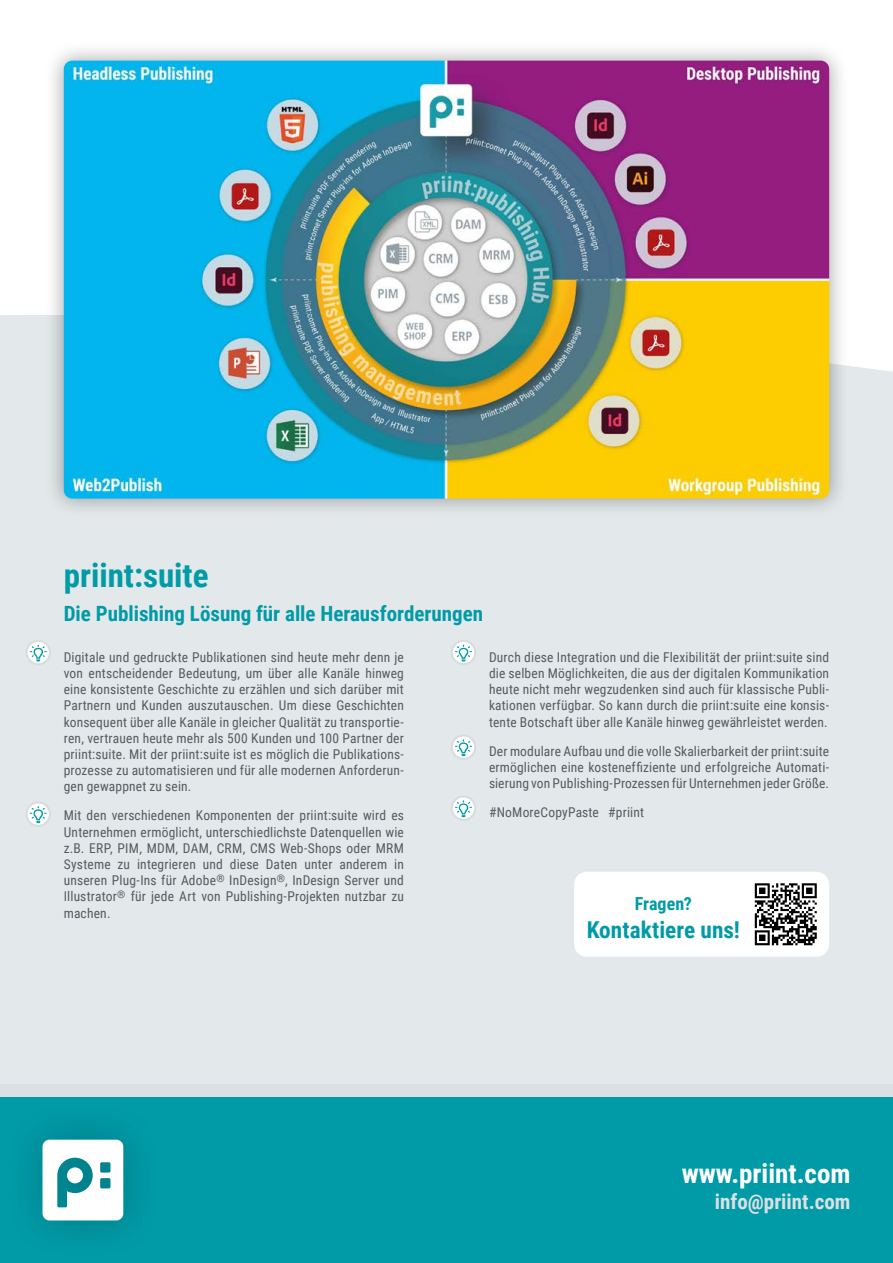
<style>
.page{position:relative;width:893px;height:1263px;background:#fff}
.page>*{position:absolute;margin:0;border:0;box-sizing:border-box;transform-origin:0 0}
.t1{font:700 33px "Roboto Condensed";color:#009ba7}
.t2{font:700 27px "Roboto Condensed";color:#fff}
.t3{font:700 23.25px "Roboto Condensed";color:#009ba7}
.t4{font:700 21px "Roboto Condensed";color:#009ba7}
.t5{font:700 21px "Roboto Condensed";color:#dae0e3}
.t6{font:700 18px "Roboto Condensed";color:#009ba7}
.t7{font:13.5px/16.2px "Roboto Condensed";letter-spacing:.01em;color:#545c60;text-align:justify}
</style>
<div class="page">
<div style="left:0;top:315px;width:893px;height:769px;background:#e3e8ea"></div>
<div style="left:0;top:1084px;width:893px;height:179px;background:#dae0e3"></div>
<div style="left:0;top:1097px;width:893px;height:166px;background:#009ba7"></div>
<svg style="left:43px;top:1140px;width:80px;height:80px;background:#cde7e9"></svg>
<div style="left:67px;top:1167px;width:16px;height:16px;background:#fff;border-radius:50%"></div>
<div style="left:25px;top:640px;width:26px;height:25px;background:#d9dcde;border-radius:50%"></div>
<div style="left:28px;top:642px;width:21px;height:21px;background:#fff;border-radius:50%"></div>
<svg style="left:30px;top:645px;width:17px;height:16px"></svg>
<div style="left:25px;top:801px;width:26px;height:26px;background:#d9dcde;border-radius:50%"></div>
<svg style="left:28px;top:803px;width:21px;height:22px"></svg>
<svg style="left:30px;top:806px;width:17px;height:17px"></svg>
<div style="left:574px;top:872px;width:255px;height:85px;background:#fff;border-radius:13px"></div>
<svg style="left:754px;top:883px;width:59px;height:63px"></svg>
<svg style="left:755px;top:883px;width:62px;height:62px"></svg>
<div style="left:451px;top:640px;width:25px;height:25px;background:#d9dcde;border-radius:50%"></div>
<div style="left:453px;top:642px;width:21px;height:21px;background:#fff;border-radius:50%"></div>
<svg style="left:455px;top:645px;width:17px;height:16px"></svg>
<div style="left:451px;top:734px;width:25px;height:26px;background:#d9dcde;border-radius:50%"></div>
<svg style="left:453px;top:736px;width:21px;height:22px"></svg>
<svg style="left:455px;top:739px;width:17px;height:17px"></svg>
<div style="left:451px;top:795px;width:25px;height:26px;background:#d9dcde;border-radius:50%"></div>
<svg style="left:453px;top:797px;width:21px;height:22px"></svg>
<svg style="left:455px;top:800px;width:17px;height:17px"></svg>
<div style="left:44px;top:41px;width:804px;height:477px;background:#000;opacity:.35"></div>
<img style="left:64px;top:61px;width:765px;height:438px">
<h1 class="t1" style="left:64px;top:552px;width:146px">priint:suite</h1>
<h3 class="t4" style="left:64px;top:599px;width:421px">Die Publishing Lösung für alle Herausforderungen</h3>
<p class="t7" style="left:64px;top:648px;width:342px">Digitale und gedruckte Publikationen sind heute mehr denn je von entscheidender Bedeutung, um über alle Kanäle hinweg eine konsistente Geschichte zu erzählen und sich darüber mit Partnern und Kunden auszutauschen. Um diese Geschichten konsequent über alle Kanäle in gleicher Qualität zu transportie&shy;ren, vertrauen heute mehr als 500 Kunden und 100 Partner der priint:suite. Mit der priint:suite ist es möglich die Publikations&shy;prozesse zu automatisieren und für alle modernen Anforderun&shy;gen gewappnet zu sein.</p>
<p class="t7" style="left:64px;top:807px;width:342px">Mit den verschiedenen Komponenten der priint:suite wird es Unternehmen ermöglicht, unterschiedlichste Datenquellen wie z.B. ERP, PIM, MDM, DAM, CRM, CMS Web-Shops oder MRM Systeme zu integrieren und diese Daten unter anderem in unseren Plug-Ins für Adobe<sup>®</sup> InDesign<sup>®</sup>, InDesign Server und Illustrator<sup>®</sup> für jede Art von Publishing-Projekten nutzbar zu machen.</p>
<p class="t7" style="left:489px;top:648px;width:342px">Durch diese Integration und die Flexibilität der priint:suite sind die selben Möglichkeiten, die aus der digitalen Kommunikation heute nicht mehr wegzudenken sind auch für klassische Publi&shy;kationen verfügbar. So kann durch die priint:suite eine konsis&shy;tente Botschaft über alle Kanäle hinweg gewährleistet werden.</p>
<p class="t7" style="left:489px;top:742px;width:342px">Der modulare Aufbau und die volle Skalierbarkeit der priint:suite ermöglichen eine kosteneffiziente und erfolgreiche Automati&shy;sierung von Publishing-Prozessen für Unternehmen jeder Größe.</p>
<p class="t7" style="left:489px;top:803px;width:157px">#NoMoreCopyPaste #priint</p>
<h3 class="t6" style="left:635px;top:891px;width:59px">Fragen?</h3>
<h3 class="t3" style="left:587px;top:913px;width:155px">Kontaktiere uns!</h3>
<h2 class="t2" style="left:682px;top:1155px;width:170px">www.priint.com</h2>
<h3 class="t5" style="left:715px;top:1187px;width:137px">info@priint.com</h3>
</div>
